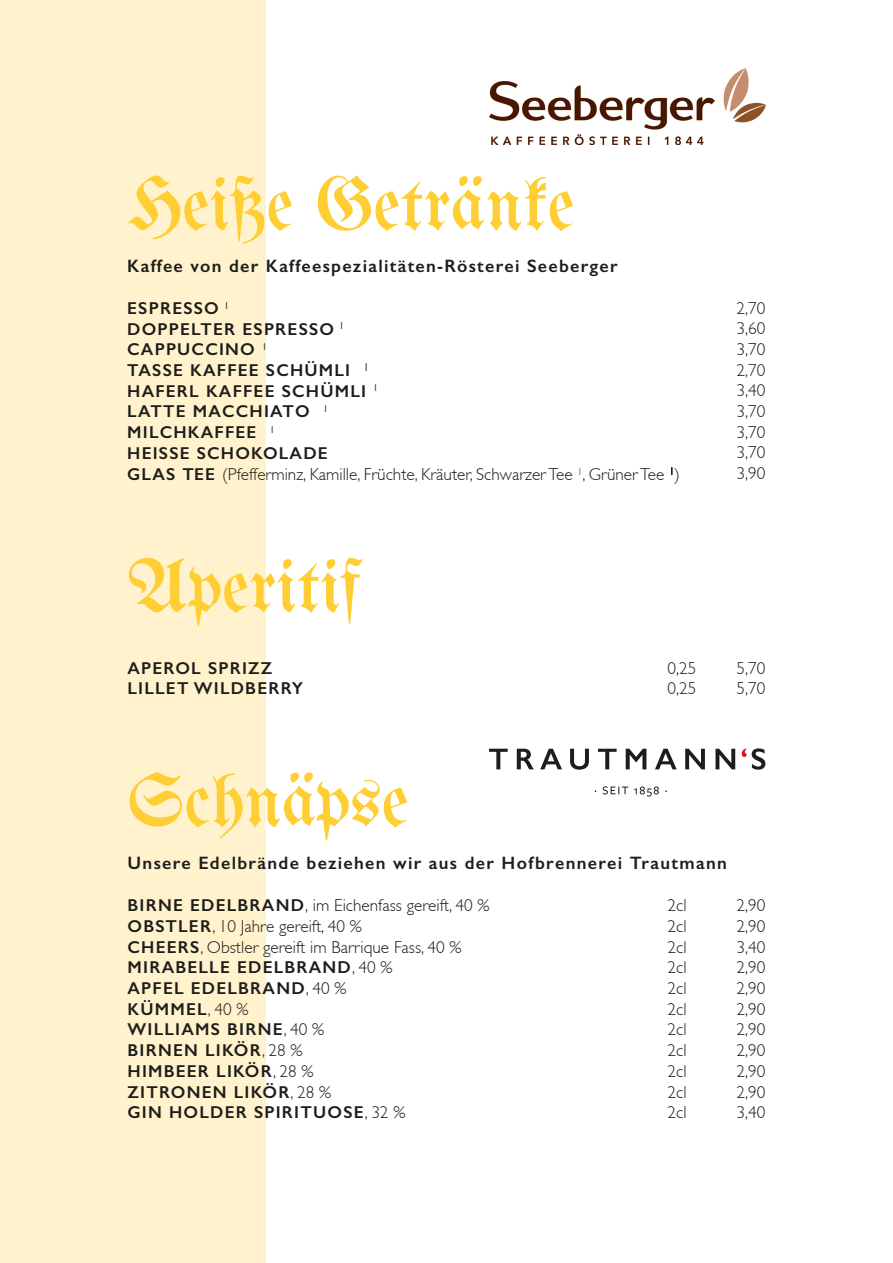
<style>
.page{position:relative;width:893px;height:1263px;background:#fff}
.page>*{position:absolute;margin:0;border:0;box-sizing:border-box;transform-origin:0 0}
.t1{font:75px "Unifraktur Maguntia";color:#ffce34}
.t2{font:600 18px "Gill Sans";letter-spacing:.07em;color:#1d1d1b}
.t3{font:600 17.25px/20.7px "Gill Sans";letter-spacing:.07em;color:#1d1d1b}
.t4{font:300 17.25px "Gill Sans";color:#1d1d1b}
.s1{font-weight:300}
.s2{font-weight:600}
</style>
<div class="page">
<div style="left:0;top:0;width:266px;height:1263px;background:#fff2cc"></div>
<img style="left:489px;top:68px;width:276px;height:77px">
<svg style="left:489px;top:748px;width:276px;height:22px"></svg>
<svg style="left:595px;top:786px;width:72px;height:10px"></svg>
<p class="t1" style="left:127px;top:159px;width:449px">Heiße Getränke</p>
<p class="t2" style="left:127px;top:255px;width:492px">Kaffee von der Kaffeespezialitäten-Rösterei Seeberger</p>
<p class="t3" style="left:127px;top:298px;width:554px">ESPRESSO <sup>1<br></sup>DOPPELTER ESPRESSO <sup>1<br></sup>CAPPUCCINO <sup>1<br></sup>TASSE KAFFEE SCHÜMLI <sup>1<br></sup>HAFERL KAFFEE SCHÜMLI <sup>1<br></sup>LATTE MACCHIATO <sup>1<br></sup>MILCHKAFFEE <sup>1<br></sup>HEISSE SCHOKOLADE<br>GLAS TEE <span class="s1">(Pfefferminz, Kamille, Früchte, Kräuter, Schwarzer Tee</span> <sup>1</sup><span class="s1">, Grüner Tee</span> <sup>1</sup><span class="s1">)</span></p>
<p class="t4" style="left:736px;top:298px;width:30px">2,70</p>
<p class="t4" style="left:736px;top:319px;width:30px">3,60</p>
<p class="t4" style="left:736px;top:339px;width:30px">3,70</p>
<p class="t4" style="left:736px;top:360px;width:30px">2,70</p>
<p class="t4" style="left:736px;top:381px;width:30px">3,40</p>
<p class="t4" style="left:736px;top:402px;width:30px">3,70</p>
<p class="t4" style="left:736px;top:422px;width:30px">3,70</p>
<p class="t4" style="left:736px;top:443px;width:30px">3,70</p>
<p class="t4" style="left:736px;top:464px;width:30px">3,90</p>
<p class="t1" style="left:127px;top:541px;width:233px">Aperitif</p>
<p class="t3" style="left:128px;top:657px;width:146px">APEROL SPRIZZ</p>
<p class="t4" style="left:668px;top:658px;width:30px">0,25</p>
<p class="t4" style="left:736px;top:658px;width:30px">5,70</p>
<p class="t3" style="left:128px;top:678px;width:177px">LILLET WILDBERRY</p>
<p class="t4" style="left:668px;top:679px;width:30px">0,25</p>
<p class="t4" style="left:736px;top:679px;width:30px">5,70</p>
<p class="t1" style="left:128px;top:756px;width:283px">Schnäpse</p>
<p class="t2" style="left:128px;top:852px;width:601px">Unsere Edelbrände beziehen wir aus der Hofbrennerei Trautmann</p>
<p class="t4" style="left:128px;top:896px;width:364px"><span class="s2">BIRNE EDELBRAND</span>, im Eichenfass gereift, 40 %</p>
<p class="t4" style="left:668px;top:896px;width:21px">2cl</p>
<p class="t4" style="left:736px;top:896px;width:30px">2,90</p>
<p class="t4" style="left:128px;top:916px;width:236px"><span class="s2">OBSTLER</span>, 10 Jahre gereift, 40 %</p>
<p class="t4" style="left:668px;top:916px;width:21px">2cl</p>
<p class="t4" style="left:736px;top:916px;width:30px">2,90</p>
<p class="t4" style="left:128px;top:937px;width:336px"><span class="s2">CHEERS</span>, Obstler gereift im Barrique Fass, 40 %</p>
<p class="t4" style="left:668px;top:937px;width:21px">2cl</p>
<p class="t4" style="left:736px;top:937px;width:30px">3,40</p>
<p class="t3" style="left:128px;top:957px;width:267px">MIRABELLE EDELBRAND<span class="s1">, 40 %</span></p>
<p class="t4" style="left:668px;top:958px;width:21px">2cl</p>
<p class="t4" style="left:736px;top:958px;width:30px">2,90</p>
<p class="t3" style="left:128px;top:978px;width:220px">APFEL EDELBRAND<span class="s1">, 40 %</span></p>
<p class="t4" style="left:668px;top:978px;width:21px">2cl</p>
<p class="t4" style="left:736px;top:978px;width:30px">2,90</p>
<p class="t3" style="left:128px;top:998px;width:122px">KÜMMEL<span class="s1">, 40 %</span></p>
<p class="t4" style="left:668px;top:999px;width:21px">2cl</p>
<p class="t4" style="left:736px;top:999px;width:30px">2,90</p>
<p class="t3" style="left:128px;top:1019px;width:198px">WILLIAMS BIRNE<span class="s1">, 40 %</span></p>
<p class="t4" style="left:668px;top:1020px;width:21px">2cl</p>
<p class="t4" style="left:736px;top:1020px;width:30px">2,90</p>
<p class="t3" style="left:128px;top:1040px;width:176px">BIRNEN LIKÖR<span class="s1">, 28 %</span></p>
<p class="t4" style="left:668px;top:1041px;width:21px">2cl</p>
<p class="t4" style="left:736px;top:1041px;width:30px">2,90</p>
<p class="t3" style="left:128px;top:1060px;width:188px">HIMBEER LIKÖR<span class="s1">, 28 %</span></p>
<p class="t4" style="left:668px;top:1061px;width:21px">2cl</p>
<p class="t4" style="left:736px;top:1061px;width:30px">2,90</p>
<p class="t3" style="left:128px;top:1081px;width:205px">ZITRONEN LIKÖR<span class="s1">, 28 %</span></p>
<p class="t4" style="left:668px;top:1082px;width:21px">2cl</p>
<p class="t4" style="left:736px;top:1082px;width:30px">2,90</p>
<p class="t3" style="left:128px;top:1102px;width:279px">GIN HOLDER SPIRITUOSE<span class="s1">, 32 %</span></p>
<p class="t4" style="left:668px;top:1103px;width:21px">2cl</p>
<p class="t4" style="left:736px;top:1103px;width:30px">3,40</p>
</div>
